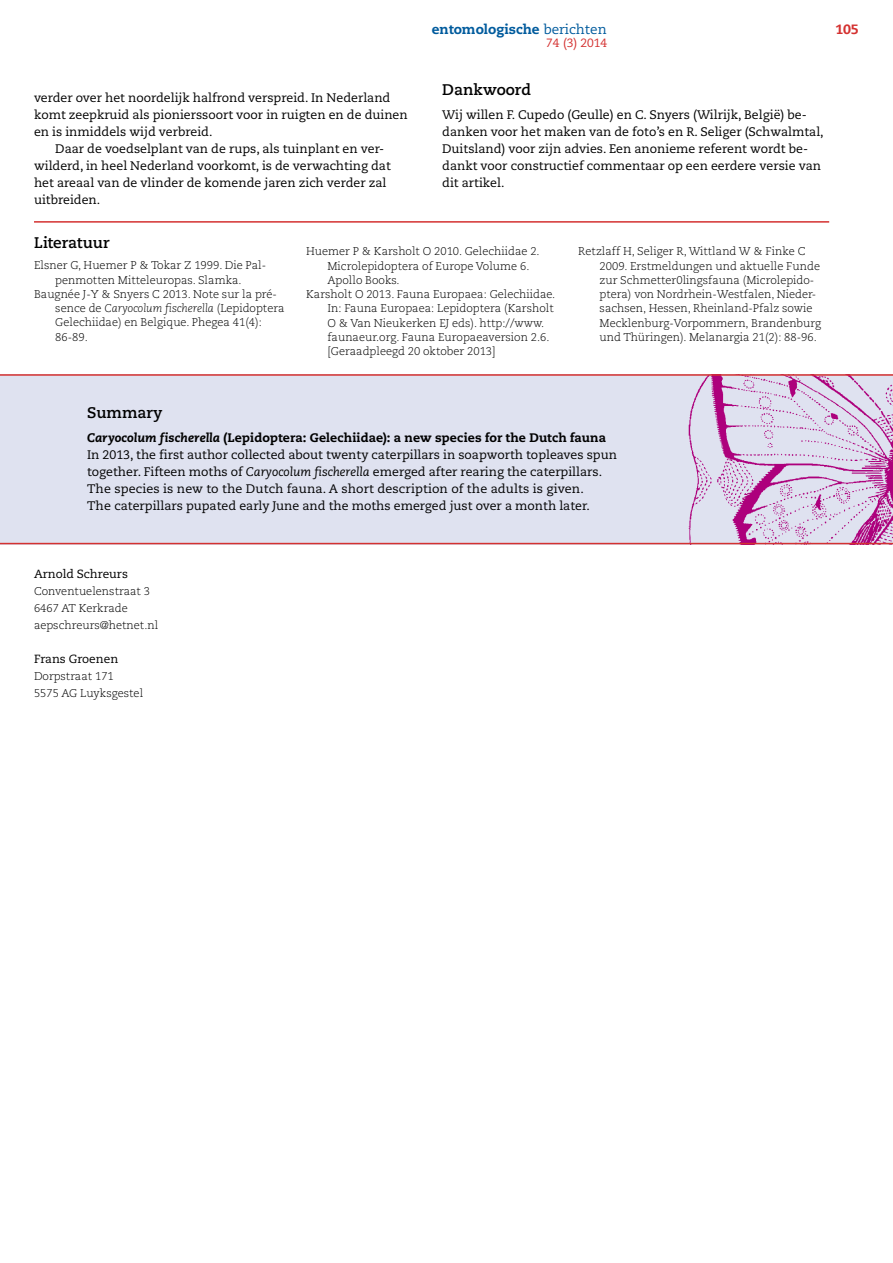
<style>
.page{position:relative;width:893px;height:1263px;background:#fff}
.page>*{position:absolute;margin:0;border:0;box-sizing:border-box;transform-origin:0 0}
.t1{font:700 15.3px "Caecilia LT Std";color:#000}
.t2{font:800 13.5px "Caecilia LT Std";color:#005b9d}
.t3{font:800 13.5px "Caecilia LT Std";color:#d43130}
.t4{font:12.3px/17px "Caecilia LT Std";color:#000}
.t5{font:12px "Caecilia LT Std";color:#d43130}
.t6{font:11.85px "Caecilia LT Std";color:#000}
.t7{font:300 11.25px/14.2px "Caecilia LT Std";color:#000}
.t8{font:italic 300 11.25px "Caecilia LT Std";color:#000}
.s1{font-weight:400}
.s2{font-style:normal}
.s3{font-weight:800;font-style:italic}
.s4{font-weight:800}
.s5{font-style:italic}
</style>
<div class="page">
<div style="left:0;top:374px;width:893px;height:170px;background:#dfe2f0"></div>
<img style="left:685px;top:376px;width:208px;height:167px">
<hr style="left:0;top:374px;width:893px;height:2px;background:#d43130">
<hr style="left:0;top:543px;width:893px;height:1px;background:#d43130">
<hr style="left:34px;top:221px;width:795px;height:2px;background:#d43130">
<p class="t4" style="left:34px;top:90px;width:358px">verder over het noordelijk halfrond verspreid. In Nederland</p>
<p class="t4" style="left:34px;top:107px;width:375px">komt zeepkruid als pionierssoort voor in ruigten en de duinen</p>
<p class="t4" style="left:34px;top:124px;width:180px">en is inmiddels wijd verbreid.</p>
<p class="t4" style="left:55px;top:141px;width:331px">Daar de voedselplant van de rups, als tuinplant en ver-</p>
<p class="t4" style="left:34px;top:158px;width:358px">wilderd, in heel Nederland voorkomt, is de verwachting dat</p>
<p class="t4" style="left:34px;top:175px;width:354px">het areaal van de vlinder de komende jaren zich verder zal</p>
<p class="t4" style="left:34px;top:192px;width:68px">uitbreiden.</p>
<p class="t2" style="left:432px;top:21px;width:177px">entomologische <span class="s1">berichten</span></p>
<p class="t3" style="left:835px;top:21px;width:25px">105</p>
<p class="t5" style="left:546px;top:36px;width:62px">74 (3) 2014</p>
<p class="t1" style="left:442px;top:80px;width:90px">Dankwoord</p>
<p class="t4" style="left:442px;top:107px;width:383px">Wij willen F. Cupedo (Geulle) en C. Snyers (Wilrijk, België) be&shy;danken voor het maken van de foto’s en R. Seliger (Schwalmtal, Duitsland) voor zijn advies. Een anonieme referent wordt be&shy;dankt voor constructief commentaar op een eerdere versie van dit artikel.</p>
<p class="t1" style="left:34px;top:233px;width:77px">Literatuur</p>
<p class="t7" style="left:34px;top:259px;width:234px">Elsner G, Huemer P &amp; Tokar Z 1999. Die Pal-</p>
<p class="t7" style="left:55px;top:273px;width:188px">penmotten Mitteleuropas. Slamka.</p>
<p class="t7" style="left:34px;top:287px;width:244px">Baugnée J-Y &amp; Snyers C 2013. Note sur la pré-</p>
<p class="t8" style="left:55px;top:302px;width:231px"><span class="s2">sence de</span> Caryocolum fischerella <span class="s2">(Lepidoptera</span></p>
<p class="t7" style="left:55px;top:316px;width:208px">Gelechiidae) en Belgique. Phegea 41(4):</p>
<p class="t7" style="left:55px;top:330px;width:34px">86-89.</p>
<p class="t7" style="left:306px;top:245px;width:235px">Huemer P &amp; Karsholt O 2010. Gelechiidae 2.</p>
<p class="t7" style="left:327px;top:259px;width:204px">Microlepidoptera of Europe Volume 6.</p>
<p class="t7" style="left:327px;top:273px;width:74px">Apollo Books.</p>
<p class="t7" style="left:306px;top:287px;width:251px">Karsholt O 2013. Fauna Europaea: Gelechiidae.</p>
<p class="t7" style="left:327px;top:302px;width:228px">In: Fauna Europaea: Lepidoptera (Karsholt</p>
<p class="t7" style="left:327px;top:316px;width:218px">O &amp; Van Nieukerken EJ eds). http://www.</p>
<p class="t7" style="left:327px;top:330px;width:224px">faunaeur.org. Fauna Europaeaversion 2.6.</p>
<p class="t7" style="left:327px;top:344px;width:170px">[Geraadpleegd 20 oktober 2013]</p>
<p class="t7" style="left:600px;top:245px;width:223px;text-indent:-21px">Retzlaff H, Seliger R, Wittland W &amp; Finke C 2009. Erstmeldungen und aktuelle Funde zur Schmetter0lingsfauna (Microlepido&shy;ptera) von Nordrhein-Westfalen, Nieder&shy;sachsen, Hessen, Rheinland-Pfalz sowie Mecklenburg-Vorpommern, Brandenburg und Thüringen). Melanargia 21(2): 88-96.</p>
<p class="t1" style="left:87px;top:403px;width:77px">Summary</p>
<p class="t4" style="left:87px;top:430px;width:531px"><span class="s3">Caryocolum fischerella</span> <span class="s4">(Lepidoptera: Gelechiidae): a new species for the Dutch fauna </span>In 2013, the first author collected about twenty caterpillars in soapworth topleaves spun together. Fifteen moths of <span class="s5">Caryocolum fischerella</span> emerged after rearing the caterpillars.<br>The species is new to the Dutch fauna. A short description of the adults is given.<br>The caterpillars pupated early June and the moths emerged just over a month later.</p>
<p class="t6" style="left:34px;top:567px;width:95px">Arnold Schreurs</p>
<p class="t7" style="left:34px;top:583px;width:126px;line-height:17px">Conventuelenstraat 3<br>6467 AT Kerkrade aepschreurs@hetnet.nl</p>
<p class="t6" style="left:34px;top:652px;width:86px">Frans Groenen</p>
<p class="t7" style="left:34px;top:668px;width:111px;line-height:17px">Dorpstraat 171<br>5575 AG Luyksgestel</p>
</div>
